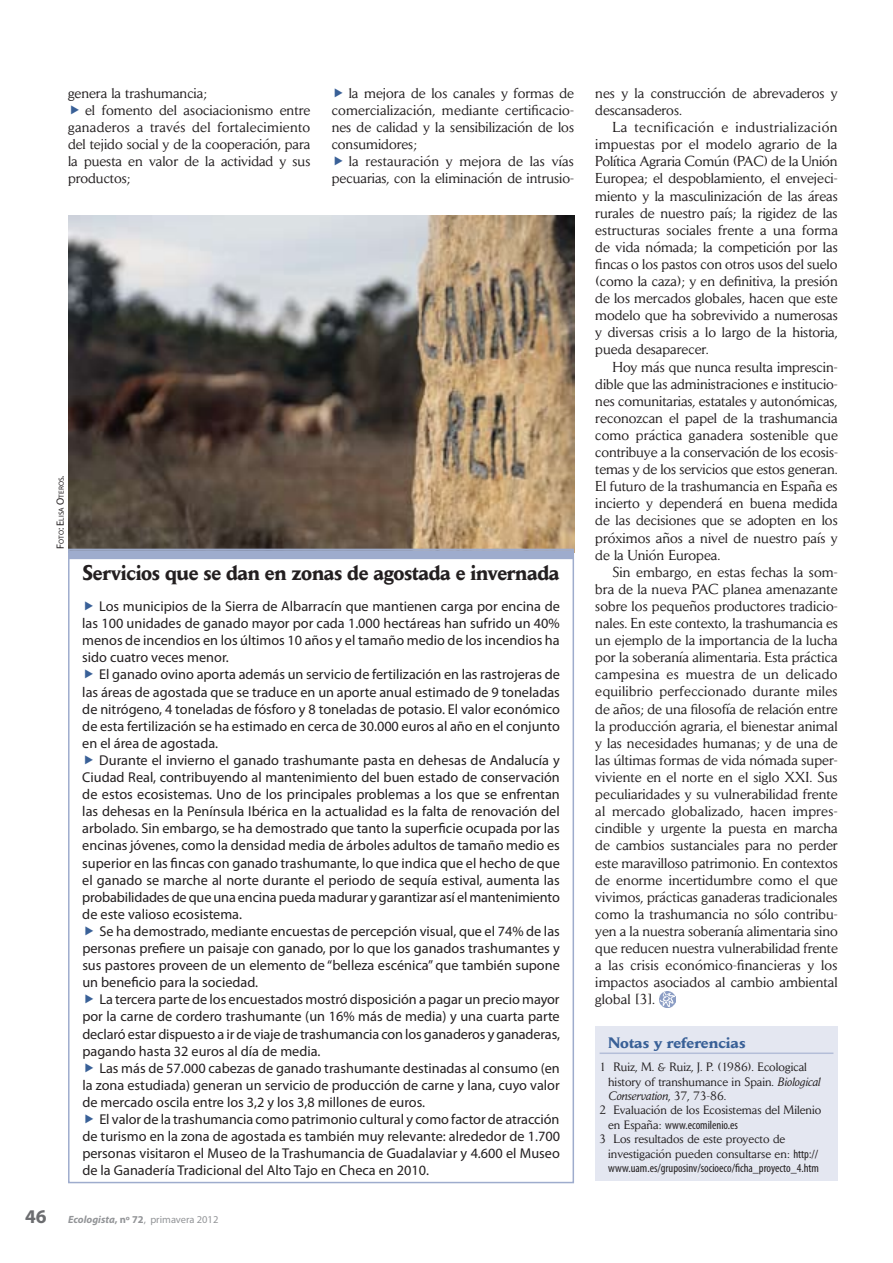
<style>
.page{position:relative;width:893px;height:1263px;background:#fff}
.page>*{position:absolute;margin:0;border:0;box-sizing:border-box;transform-origin:0 0}
.t1{font:700 21px "Daily News";letter-spacing:-.02em;color:#231f20;scale:.9 1}
.t2{font:700 15px "Daily News";color:#396097}
.t3{font:14.25px/17.1px "Daily News";color:#231f20;text-align:justify}
.t4{font:14.25px/17.1px "Myriad Pro";color:#231f20;text-align:justify}
.t5{font:14.25px "Daily News";letter-spacing:.02em;color:#231f20}
.t6{font:12px/14.4px "Daily News";color:#231f20}
.t7{font:condensed 12px "Myriad Pro";color:#231f20}
.t8{font:italic 12px "Daily News";color:#231f20}
.t9{font:10.5px "Myriad Pro";color:#939598}
.t10{font:7.35px "Myriad Pro";color:#231f20}
.s1{font-size:10.5px}
.s2{font-weight:700;font-size:19.5px;color:#6c6d70}
.s3{font-weight:700;font-style:italic}
.s4{font-weight:700}
.s5{font-style:italic}
.s6{font-style:normal}
.s7{font-family:"Daily News";font-stretch:normal}
.s8{font-family:"Myriad Pro";font-stretch:condensed}
</style>
<div class="page">
<div style="left:595px;top:1026px;width:243px;height:154px;background:#e4e7f1"></div>
<img style="left:68px;top:215px;width:506px;height:334px">
<hr style="left:600px;top:1052px;width:233px;height:2px;background:#b4bed8">
<img style="left:660px;top:991px;width:16px;height:16px">
<div style="left:69px;top:550px;width:504px;height:9px;background:#9eaccd"></div>
<div style="left:68px;top:549px;width:506px;height:634px;border:2px solid #9eaccd"></div>
<p class="t3" style="left:68px;top:84px;width:140px">genera la trashumancia;</p>
<p class="t3" style="left:85px;top:101px;width:227px">el fomento del asociacionismo entre</p>
<p class="t5" style="left:68px;top:118px;width:244px">ganaderos a través del fortalecimiento</p>
<p class="t3" style="left:68px;top:136px;width:244px">del tejido social y de la cooperación, para</p>
<p class="t3" style="left:68px;top:153px;width:244px">la puesta en valor de la actividad y sus</p>
<p class="t3" style="left:68px;top:170px;width:64px">productos;</p>
<p class="t3" style="left:332px;top:84px;width:244px;text-indent:17px">la mejora de los canales y formas de comercialización, mediante certificacio&shy;nes de calidad y la sensibilización de los consumidores;</p>
<p class="t3" style="left:332px;top:153px;width:244px;text-align:right">la restauración y mejora de las vías pecuarias, con la eliminación de intrusio-</p>
<p class="t10" style="left:57px;top:549px;width:74px;rotate:-90deg"><span class="s1">F</span>oto<span class="s1">: E</span>lisa <span class="s1">O</span>teros<span class="s1">.</span></p>
<h1 class="t1" style="left:83px;top:560px;width:531px">Servicios que se dan en zonas de agostada e invernada</h1>
<p class="t4" style="left:82px;top:597px;width:479px;text-indent:17px">Los municipios de la Sierra de Albarracín que mantienen carga por encina de las 100 unidades de ganado mayor por cada 1.000 hectáreas han sufrido un 40% menos de incendios en los últimos 10 años y el tamaño medio de los incendios ha sido cuatro veces menor.</p>
<p class="t4" style="left:82px;top:666px;width:479px;text-indent:17px">El ganado ovino aporta además un servicio de fertilización en las rastrojeras de las áreas de agostada que se traduce en un aporte anual estimado de 9 toneladas de nitrógeno, 4 toneladas de fósforo y 8 toneladas de potasio. El valor económico de esta fertilización se ha estimado en cerca de 30.000 euros al año en el conjunto en el área de agostada.</p>
<p class="t4" style="left:82px;top:751px;width:479px;text-indent:17px">Durante el invierno el ganado trashumante pasta en dehesas de Andalucía y Ciudad Real, contribuyendo al mantenimiento del buen estado de conservación de estos ecosistemas. Uno de los principales problemas a los que se enfrentan las dehesas en la Península Ibérica en la actualidad es la falta de renovación del arbolado. Sin embargo, se ha demostrado que tanto la superficie ocupada por las encinas jóvenes, como la densidad media de árboles adultos de tamaño medio es superior en las fincas con ganado trashumante, lo que indica que el hecho de que el ganado se marche al norte durante el periodo de sequía estival, aumenta las probabilidades de que una encina pueda madurar y garantizar así el mantenimiento de este valioso ecosistema.</p>
<p class="t4" style="left:82px;top:922px;width:479px;text-indent:17px">Se ha demostrado, mediante encuestas de percepción visual, que el 74% de las personas prefiere un paisaje con ganado, por lo que los ganados trashumantes y sus pastores proveen de un elemento de “belleza escénica” que también supone un beneficio para la sociedad.</p>
<p class="t4" style="left:82px;top:991px;width:479px;text-indent:17px">La tercera parte de los encuestados mostró disposición a pagar un precio mayor por la carne de cordero trashumante (un 16% más de media) y una cuarta parte declaró estar dispuesto a ir de viaje de trashumancia con los ganaderos y ganaderas, pagando hasta 32 euros al día de media.</p>
<p class="t4" style="left:82px;top:1059px;width:479px;text-indent:17px">Las más de 57.000 cabezas de ganado trashumante destinadas al consumo (en la zona estudiada) generan un servicio de producción de carne y lana, cuyo valor de mercado oscila entre los 3,2 y los 3,8 millones de euros.</p>
<p class="t4" style="left:82px;top:1110px;width:479px;text-indent:17px">El valor de la trashumancia como patrimonio cultural y como factor de atracción de turismo en la zona de agostada es también muy relevante: alrededor de 1.700 personas visitaron el Museo de la Trashumancia de Guadalaviar y 4.600 el Museo de la Ganadería Tradicional del Alto Tajo en Checa en 2010.</p>
<p class="t9" style="left:25px;top:1213px;width:195px"><span class="s2">46</span> <span class="s3">Ecologista</span><span class="s4">, nº 72</span>, primavera 2012</p>
<p class="t3" style="left:595px;top:84px;width:244px">nes y la construcción de abrevaderos y descansaderos.</p>
<p class="t3" style="left:595px;top:118px;width:244px;text-indent:17px">La tecnificación e industrialización impuestas por el modelo agrario de la Política Agraria Común (PAC) de la Unión Europea; el despoblamiento, el envejeci&shy;miento y la masculinización de las áreas rurales de nuestro país; la rigidez de las estructuras sociales frente a una forma de vida nómada; la competición por las fincas o los pastos con otros usos del suelo (como la caza); y en definitiva, la presión de los mercados globales, hacen que este modelo que ha sobrevivido a numerosas y diversas crisis a lo largo de la historia, pueda desaparecer.</p>
<p class="t3" style="left:595px;top:358px;width:244px;text-indent:17px">Hoy más que nunca resulta imprescin&shy;dible que las administraciones e institucio&shy;nes comunitarias, estatales y autonómicas, reconozcan el papel de la trashumancia como práctica ganadera sostenible que contribuye a la conservación de los ecosis&shy;temas y de los servicios que estos generan.<br>El futuro de la trashumancia en España es incierto y dependerá en buena medida de las decisiones que se adopten en los próximos años a nivel de nuestro país y de la Unión Europea.</p>
<p class="t3" style="left:595px;top:563px;width:244px;text-indent:17px">Sin embargo, en estas fechas la som&shy;bra de la nueva PAC planea amenazante sobre los pequeños productores tradicio&shy;nales. En este contexto, la trashumancia es un ejemplo de la importancia de la lucha por la soberanía alimentaria. Esta práctica campesina es muestra de un delicado equilibrio perfeccionado durante miles de años; de una filosofía de relación entre la producción agraria, el bienestar animal y las necesidades humanas; y de una de las últimas formas de vida nómada super&shy;viviente en el norte en el siglo XXI. Sus peculiaridades y su vulnerabilidad frente al mercado globalizado, hacen impres&shy;cindible y urgente la puesta en marcha de cambios sustanciales para no perder este maravilloso patrimonio. En contextos de enorme incertidumbre como el que vivimos, prácticas ganaderas tradicionales como la trashumancia no sólo contribu&shy;yen a la nuestra soberanía alimentaria sino que reducen nuestra vulnerabilidad frente a las crisis económico-financieras y los impactos asociados al cambio ambiental global [3].</p>
<p class="t2" style="left:608px;top:1034px;width:139px">Notas y referencias</p>
<p class="t6" style="left:600px;top:1060px;width:209px">1 Ruiz, M. &amp; Ruiz, J. P. (1986). Ecological</p>
<p class="t6" style="left:608px;top:1074px;width:214px">history of transhumance in Spain. <span class="s5">Biological</span></p>
<p class="t8" style="left:608px;top:1089px;width:120px">Conservation<span class="s6">, 37, 73-86.</span></p>
<p class="t6" style="left:600px;top:1103px;width:223px">2 Evaluación de los Ecosistemas del Milenio</p>
<p class="t7" style="left:608px;top:1117px;width:131px"><span class="s7">en España:</span> www.ecomilenio.es</p>
<p class="t6" style="left:608px;top:1132px;width:212px;text-indent:-9px">3 Los resultados de este proyecto de investigación pueden consultarse en: <span class="s8">http://</span></p>
<p class="t7" style="left:608px;top:1161px;width:212px">www.uam.es/gruposinv/socioeco/ficha_proyecto_4.htm</p>
</div>
